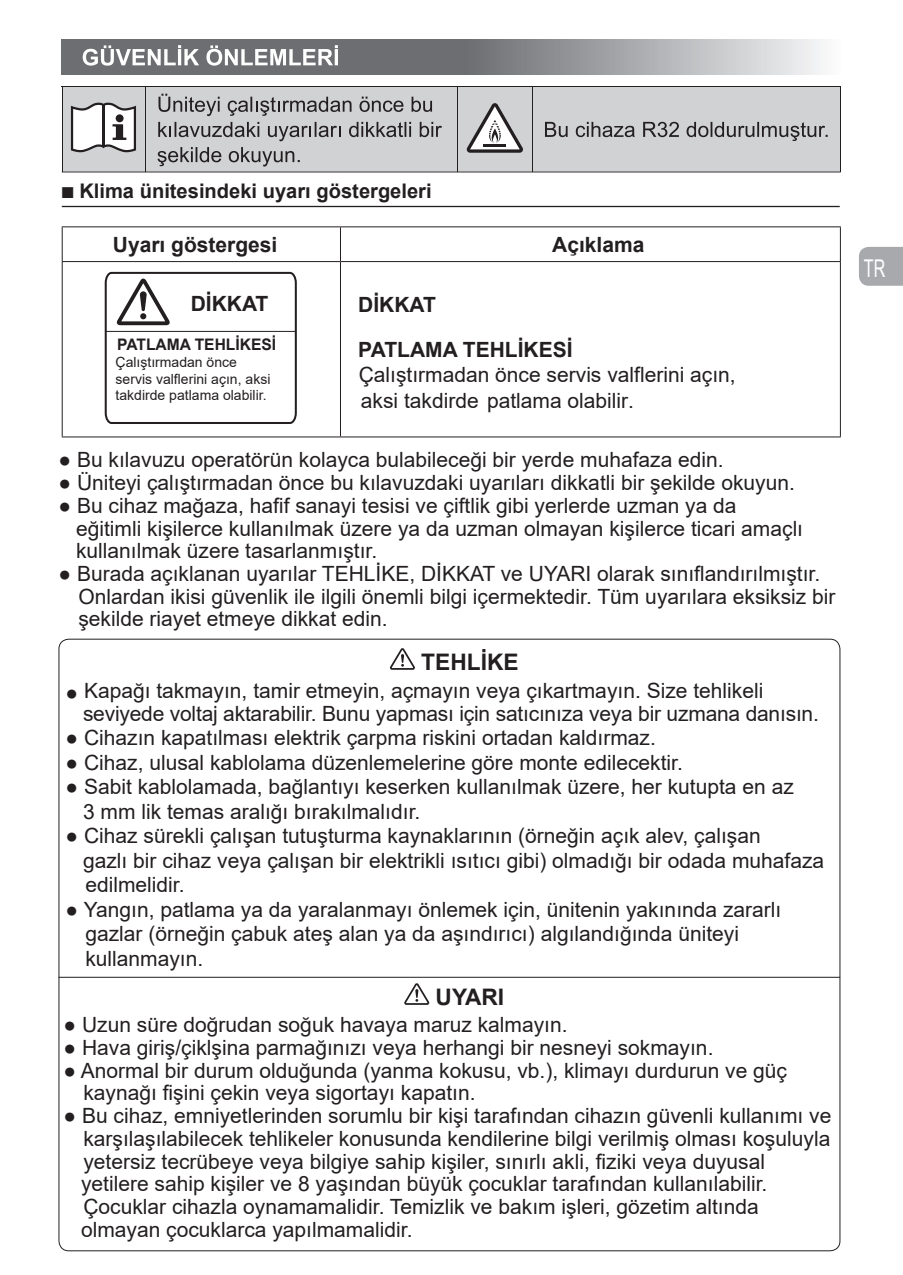
<style>
.page{position:relative;width:903px;height:1275px;background:#fff}
.page>*{position:absolute;margin:0;border:0;box-sizing:border-box;transform-origin:0 0}
.t1{font:24.5px "Arial Narrow";color:#fff;scale:.8 1}
.t2{font:700 22.75px "Arial";color:#231f20}
.t3{font:21px/22.8px "Arial";color:#231f20}
.t4{font:700 21px/45.1px "Arial";color:#231f20}
.t5{font:700 20.12px "Arial";color:#231f20}
.t6{font:700 15.92px "Arial";color:#231f20}
.t7{font:14px/16.8px "Arial";color:#231f20}
</style>
<div class="page">
<svg style="left:62px;top:40px;width:760px;height:34px;background:#939497"></svg>
<svg style="left:83px;top:45px;width:255px;height:21px"></svg>
<div style="left:62px;top:86px;width:778px;height:86px;background:#d1d2d4"></div>
<hr style="left:62px;top:86px;width:45px;height:1px;background:#231f20">
<hr style="left:62px;top:87px;width:1px;height:85px;background:#231f20">
<hr style="left:107px;top:86px;width:734px;height:1px;background:#231f20">
<hr style="left:146px;top:87px;width:1px;height:85px;background:#231f20">
<hr style="left:457px;top:87px;width:1px;height:85px;background:#231f20">
<hr style="left:532px;top:87px;width:1px;height:85px;background:#231f20">
<hr style="left:840px;top:87px;width:1px;height:85px;background:#231f20">
<hr style="left:59px;top:977px;width:781px;height:1px;background:#231f20">
<svg style="left:390px;top:648px;width:25px;height:22px"></svg>
<svg style="left:404px;top:983px;width:25px;height:22px"></svg>
<hr style="left:62px;top:206px;width:778px;height:1px;background:#231f20">
<hr style="left:62px;top:227px;width:1px;height:34px;background:#231f20">
<hr style="left:62px;top:262px;width:1px;height:174px;background:#231f20">
<hr style="left:62px;top:226px;width:278px;height:1px;background:#231f20">
<hr style="left:340px;top:226px;width:501px;height:1px;background:#231f20">
<hr style="left:340px;top:227px;width:1px;height:34px;background:#231f20">
<hr style="left:840px;top:227px;width:1px;height:34px;background:#231f20">
<hr style="left:340px;top:262px;width:1px;height:174px;background:#231f20">
<hr style="left:840px;top:262px;width:1px;height:174px;background:#231f20">
<hr style="left:62px;top:261px;width:278px;height:1px;background:#231f20">
<hr style="left:340px;top:261px;width:501px;height:1px;background:#231f20">
<hr style="left:62px;top:436px;width:278px;height:1px;background:#231f20">
<hr style="left:340px;top:436px;width:501px;height:1px;background:#231f20">
<svg style="left:104px;top:271px;width:193px;height:153px"></svg>
<hr style="left:106px;top:331px;width:189px;height:1px;background:#231f20">
<div style="left:859px;top:247px;width:44px;height:39px;background:#a8a9ad"></div>
<svg style="left:62px;top:94px;width:779px;height:79px"></svg>
<p class="t5" style="left:62px;top:177px;width:371px">■ Klima ünitesindeki uyarı göstergeleri</p>
<p class="t4" style="left:113px;top:222px;width:166px">Uyarı göstergesi</p>
<p class="t4" style="left:191px;top:281px;width:79px">DİKKAT</p>
<p class="t6" style="left:117px;top:333px;width:160px">PATLAMA TEHLİKESİ</p>
<p class="t7" style="left:116px;top:353px;width:156px">Çalıştırmadan önce servis valflerini açın, aksi takdirde patlama olabilir.</p>
<p class="t4" style="left:552px;top:222px;width:94px">Açıklama</p>
<p class="t4" style="left:358px;top:282px;width:216px">DİKKAT<br>PATLAMA TEHLİKESİ</p>
<p class="t3" style="left:359px;top:362px;width:378px;line-height:25.2px">Çalıştırmadan önce servis valflerini açın, aksi takdirde patlama olabilir.</p>
<p class="t3" style="left:59px;top:448px;width:667px">● Bu kılavuzu operatörün kolayca bulabileceği bir yerde muhafaza edin.</p>
<p class="t3" style="left:59px;top:471px;width:738px">● Üniteyi çalıştırmadan önce bu kılavuzdaki uyarıları dikkatli bir şekilde okuyun.</p>
<p class="t3" style="left:76px;top:494px;width:728px;text-indent:-18px">● Bu cihaz mağaza, hafif sanayi tesisi ve çiftlik gibi yerlerde uzman ya da eğitimli kişilerce kullanılmak üzere ya da uzman olmayan kişilerce ticari amaçlı kullanılmak üzere tasarlanmıştır.</p>
<p class="t3" style="left:78px;top:562px;width:759px;text-indent:-20px">● Burada açıklanan uyarılar TEHLİKE, DİKKAT ve UYARI olarak sınıflandırılmıştır.<br>Onlardan ikisi güvenlik ile ilgili önemli bilgi içermektedir. Tüm uyarılara eksiksiz bir şekilde riayet etmeye dikkat edin.</p>
<p class="t2" style="left:421px;top:646px;width:99px">TEHLİKE</p>
<p class="t3" style="left:83px;top:679px;width:737px;text-indent:-17px">● Kapağı takmayın, tamir etmeyin, açmayın veya çıkartmayın. Size tehlikeli seviyede voltaj aktarabilir. Bunu yapması için satıcınıza veya bir uzmana danısın.</p>
<p class="t3" style="left:66px;top:727px;width:592px">● Cihazın kapatılması elektrik çarpma riskini ortadan kaldırmaz.</p>
<p class="t3" style="left:66px;top:751px;width:619px">● Cihaz, ulusal kablolama düzenlemelerine göre monte edilecektir.</p>
<p class="t3" style="left:83px;top:775px;width:712px;line-height:24.5px;text-indent:-18px">● Sabit kablolamada, bağlantıyı keserken kullanılmak üzere, her kutupta en az<br>3 mm lik temas aralığı bırakılmalıdır.</p>
<p class="t3" style="left:83px;top:824px;width:743px;line-height:24.5px;text-indent:-18px">● Cihaz sürekli çalışan tutuşturma kaynaklarının (örneğin açık alev, çalışan<br>gazlı bir cihaz veya çalışan bir elektrikli ısıtıcı gibi) olmadığı bir odada muhafaza edilmelidir.</p>
<p class="t3" style="left:85px;top:897px;width:697px;line-height:24.5px;text-indent:-20px">● Yangın, patlama ya da yaralanmayı önlemek için, ünitenin yakınında zararlı gazlar (örneğin çabuk ateş alan ya da aşındırıcı) algılandığında üniteyi kullanmayın.</p>
<p class="t2" style="left:436px;top:981px;width:70px">UYARI</p>
<p class="t3" style="left:63px;top:1013px;width:506px">● Uzun süre doğrudan soğuk havaya maruz kalmayın.</p>
<p class="t3" style="left:63px;top:1036px;width:651px">● Hava giriş/çiklşina parmağınızı veya herhangi bir nesneyi sokmayın.</p>
<p class="t3" style="left:83px;top:1059px;width:705px;text-indent:-20px">● Anormal bir durum olduğunda (yanma kokusu, vb.), klimayı durdurun ve güç kaynağı fişini çekin veya sigortayı kapatın.</p>
<p class="t3" style="left:81px;top:1104px;width:752px;text-indent:-18px">● Bu cihaz, emniyetlerinden sorumlu bir kişi tarafından cihazın güvenli kullanımı ve karşılaşılabilecek tehlikeler konusunda kendilerine bilgi verilmiş olması koşuluyla yetersiz tecrübeye veya bilgiye sahip kişiler, sınırlı akli, fiziki veya duyusal yetilere sahip kişiler ve 8 yaşından büyük çocuklar tarafından kullanılabilir.<br>Çocuklar cihazla oynamamalidir. Temizlik ve bakım işleri, gözetim altında olmayan çocuklarca yapılmamalidir.</p>
<p class="t1" style="left:864px;top:250px;width:28px">TR</p>
</div>
